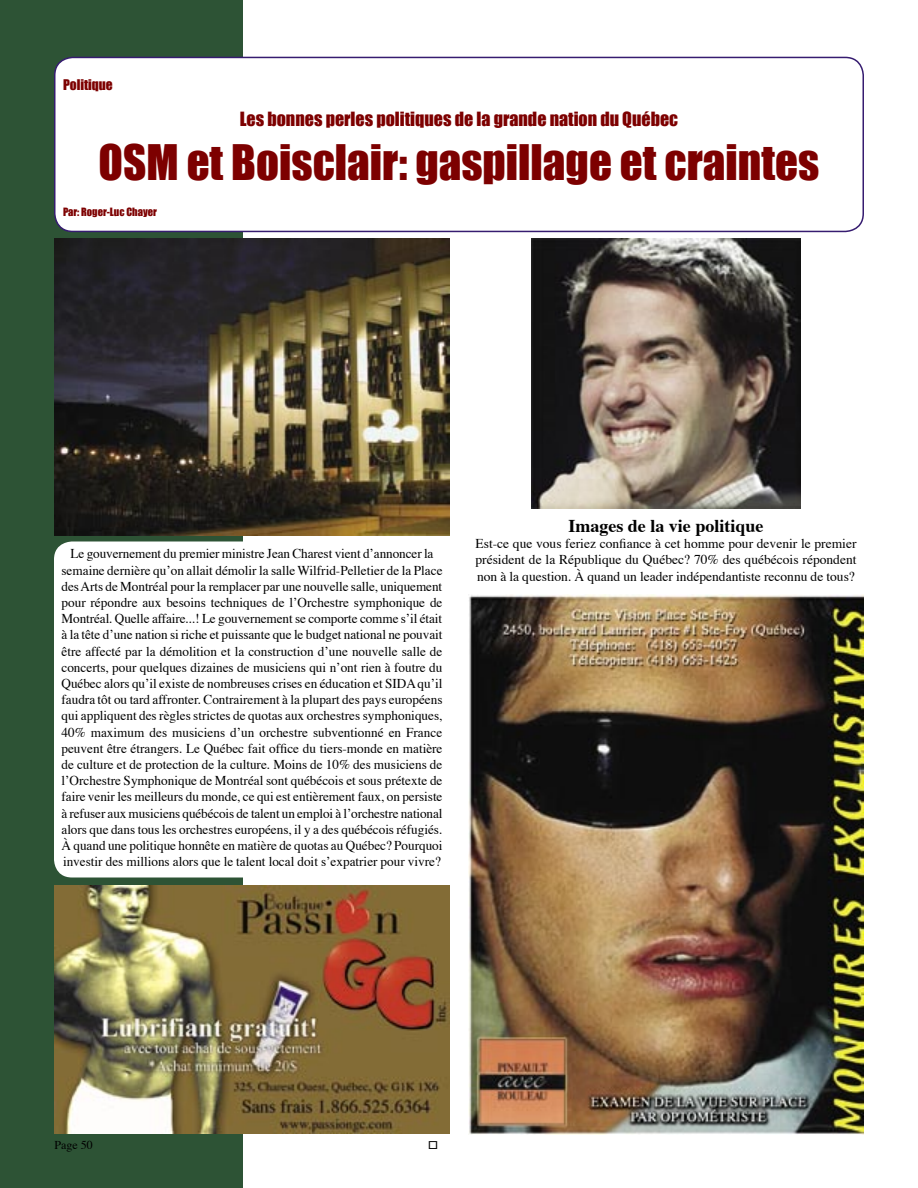
<style>
.page{position:relative;width:918px;height:1188px;background:#fff}
.page>*{position:absolute;margin:0;border:0;box-sizing:border-box;transform-origin:0 0}
.t1{font:45px "Impact";color:#7d0000}
.t2{font:18px "Impact";color:#7d0000}
.Body_2{font:700 18px "Times";color:#000}
.Body_2-2{font:13.5px/16.2px "Times";color:#000;text-align:center}
.t3{font:13.5px "Impact";color:#7d0000}
.t4{font:12px "Times";color:#000}
.t5{font:10.5px "Impact";color:#7d0000}
</style>
<div class="page">
<div style="left:0;top:0;width:243px;height:1188px;background:#2d5335"></div>
<svg style="left:54px;top:56px;width:810px;height:175px"></svg>
<img style="left:54px;top:886px;width:396px;height:248px">
<img style="left:468px;top:594px;width:396px;height:540px">
<img style="left:54px;top:238px;width:396px;height:297px">
<div style="left:54px;top:542px;width:189px;height:336px;background:#fff"></div>
<img style="left:531px;top:238px;width:270px;height:270px">
<p class="t3" style="left:63px;top:76px;width:51px">Politique</p>
<p class="t2" style="left:240px;top:108px;width:440px">Les bonnes perles politiques de la grande nation du Québec</p>
<p class="t1" style="left:99px;top:135px;width:722px">OSM et Boisclair: gaspillage et craintes</p>
<p class="t5" style="left:63px;top:205px;width:95px">Par: Roger-Luc Chayer</p>
<p class="Body_2-2" style="left:62px;top:547px;width:383px">Le gouvernement du premier ministre Jean Charest vient dʼannoncer la semaine dernière quʼon allait démolir la salle Wilfrid-Pelletier de la Place des Arts de Montréal pour la remplacer par une nouvelle salle, uniquement pour répondre aux besoins techniques de lʼOrchestre symphonique de Montréal. Quelle affaire...! Le gouvernement se comporte comme sʼil était à la tête dʼune nation si riche et puissante que le budget national ne pouvait être affecté par la démolition et la construction dʼune nouvelle salle de concerts, pour quelques dizaines de musiciens qui nʼont rien à foutre du Québec alors quʼil existe de nombreuses crises en éducation et SIDA quʼil faudra tôt ou tard affronter. Contrairement à la plupart des pays européens qui appliquent des règles strictes de quotas aux orchestres symphoniques, 40% maximum des musiciens dʼun orchestre subventionné en France peuvent être étrangers. Le Québec fait office du tiers-monde en matière de culture et de protection de la culture. Moins de 10% des musiciens de lʼOrchestre Symphonique de Montréal sont québécois et sous prétexte de faire venir les meilleurs du monde, ce qui est entièrement faux, on persiste à refuser aux musiciens québécois de talent un emploi à lʼorchestre national alors que dans tous les orchestres européens, il y a des québécois réfugiés.<br>À quand une politique honnête en matière de quotas au Québec? Pourquoi investir des millions alors que le talent local doit sʼexpatrier pour vivre?</p>
<p class="Body_2" style="left:568px;top:514px;width:197px">Images de la vie politique</p>
<p class="Body_2-2" style="left:476px;top:536px;width:383px;text-align:justify">Est-ce que vous feriez confiance à cet homme pour devenir le premier président de la République du Québec? 70% des québécois répondent non à la question. À quand un leader indépendantiste reconnu de tous?</p>
<p class="t4" style="left:55px;top:1138px;width:40px">Page 50</p>
</div>
